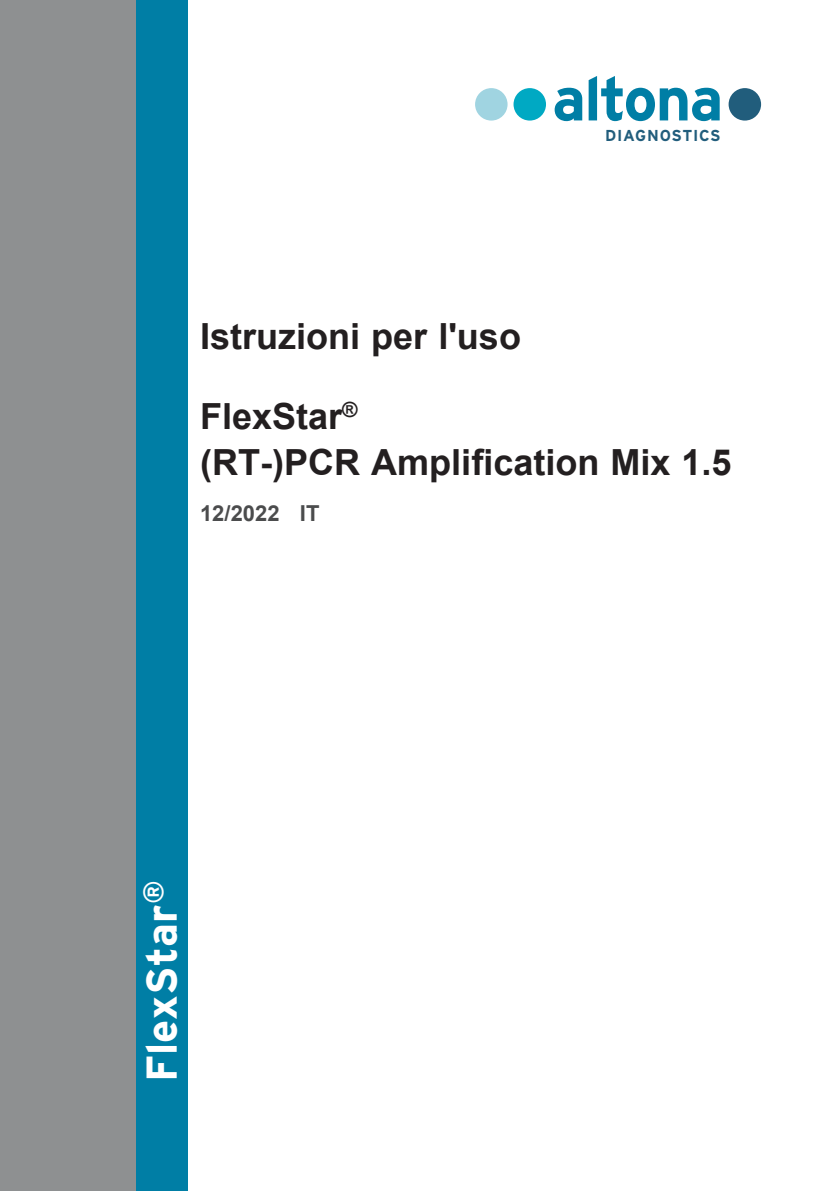
<style>
.page{position:relative;width:840px;height:1191px;background:#fff}
.page>*{position:absolute;margin:0;border:0;box-sizing:border-box;transform-origin:0 0}
.t1{font:700 61px "Interstate";letter-spacing:-.03em;color:#007ea5}
.t2{font:700 43px "Interstate";letter-spacing:.005em;color:#fff}
.Coverpage_kitname{font:700 36px "Arial";color:#231f20}
.Coverpage_handbook_n{font:700 36px "Arial";color:#231f20}
.Coverpage_productlin{font:700 36px "Arial";color:#231f20}
.Coverpage_version_in{font:700 22px "Arial";color:#4b4c4d}
.t3{font:700 15.8px "Interstate";letter-spacing:.04em;color:#215d7c}
</style>
<div class="page">
<div style="left:0;top:0;width:136px;height:1191px;background:#8e9091"></div>
<div style="left:475px;top:88px;width:32px;height:33px;background:#a0d4e1;border-radius:50%"></div>
<div style="left:513px;top:88px;width:32px;height:33px;background:#00a9c3;border-radius:50%"></div>
<div style="left:728px;top:88px;width:32px;height:33px;background:#215d7c;border-radius:50%"></div>
<div style="left:136px;top:0;width:51px;height:1191px;background:#007ea5"></div>
<h1 class="t1" style="left:551px;top:65px;width:173px">altona</h1>
<p class="t3" style="left:605px;top:126px;width:117px">DIAGNOSTICS</p>
<p class="Coverpage_handbook_n" style="left:200px;top:311px;width:322px">Istruzioni per l'uso</p>
<p class="Coverpage_productlin" style="left:200px;top:391px;width:159px">FlexStar<sup>®</sup></p>
<p class="Coverpage_kitname" style="left:200px;top:437px;width:533px">(RT-)PCR Amplification Mix 1.5</p>
<p class="Coverpage_version_in" style="left:200px;top:497px;width:121px">12/2022 IT</p>
<p class="t2" style="left:138px;top:1082px;width:204px;rotate:-90deg">FlexStar<sup>®</sup></p>
</div>
